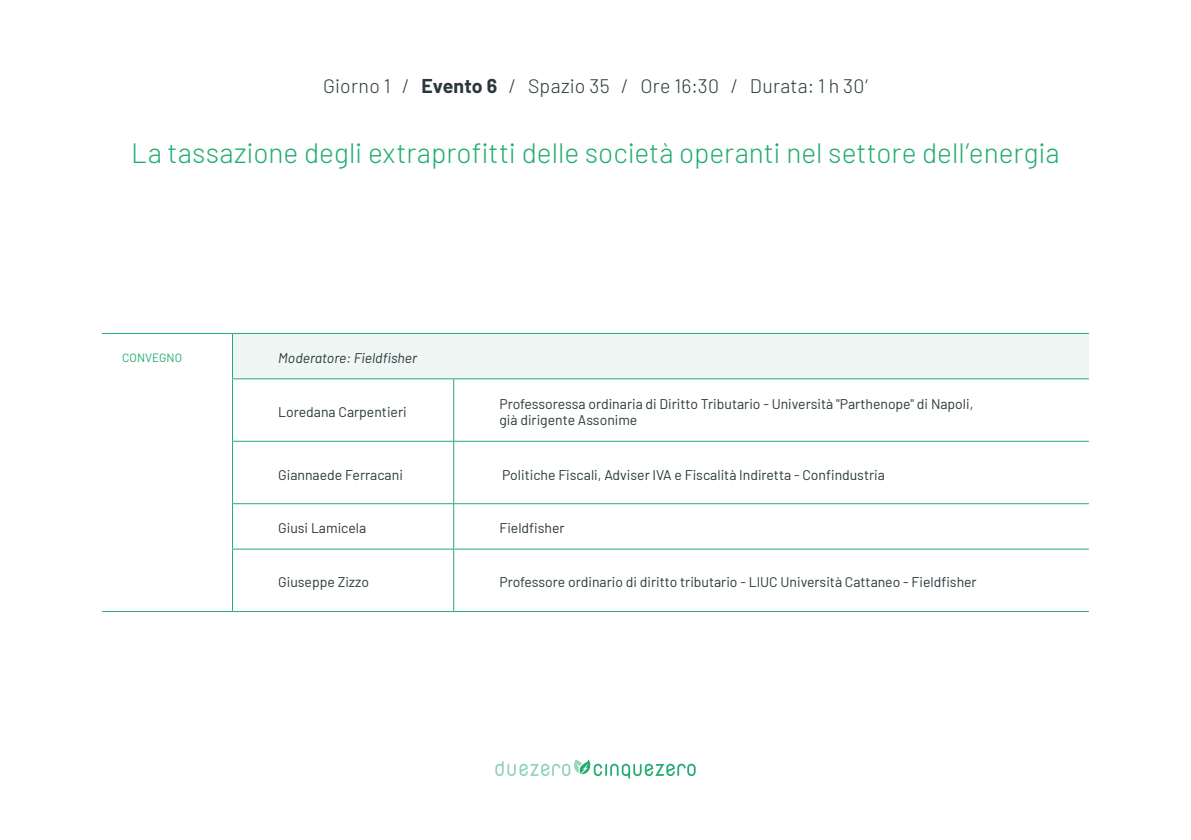
<style>
.page{position:relative;width:1191px;height:840px;background:#fff}
.page>*{position:absolute;margin:0;border:0;box-sizing:border-box;transform-origin:0 0}
.t1{font:300 28px "Barlow";color:#22ac72}
.t2{font:300 19.6px "Barlow";letter-spacing:.015em;color:#2a373b}
.t3{font:14px/16.8px "Barlow";color:#2a373b}
.t4{font:italic 14px "Barlow";color:#2a373b}
.t5{font:12px "Barlow";color:#22ac72}
.s1{font-weight:700}
</style>
<div class="page">
<svg style="left:495px;top:759px;width:200px;height:19px"></svg>
<div style="left:232px;top:333px;width:857px;height:45px;background:#eff7f5"></div>
<hr style="left:232px;top:378px;width:222px;height:1px;background:#22ac72">
<hr style="left:454px;top:378px;width:635px;height:1px;background:#22ac72">
<hr style="left:232px;top:440px;width:222px;height:1px;background:#22ac72">
<hr style="left:454px;top:440px;width:635px;height:1px;background:#22ac72">
<hr style="left:232px;top:503px;width:222px;height:1px;background:#22ac72">
<hr style="left:454px;top:503px;width:635px;height:1px;background:#22ac72">
<hr style="left:232px;top:548px;width:222px;height:1px;background:#22ac72">
<hr style="left:454px;top:548px;width:635px;height:1px;background:#22ac72">
<hr style="left:102px;top:610px;width:130px;height:1px;background:#22ac72">
<hr style="left:232px;top:610px;width:222px;height:1px;background:#22ac72">
<hr style="left:454px;top:610px;width:635px;height:1px;background:#22ac72">
<hr style="left:453px;top:379px;width:1px;height:61px;background:#22ac72">
<hr style="left:453px;top:441px;width:1px;height:62px;background:#22ac72">
<hr style="left:453px;top:504px;width:1px;height:44px;background:#22ac72">
<hr style="left:453px;top:549px;width:1px;height:61px;background:#22ac72">
<hr style="left:102px;top:333px;width:130px;height:1px;background:#22ac72">
<hr style="left:232px;top:333px;width:222px;height:1px;background:#22ac72">
<hr style="left:454px;top:333px;width:635px;height:1px;background:#22ac72">
<hr style="left:232px;top:333px;width:1px;height:45px;background:#22ac72">
<hr style="left:232px;top:379px;width:1px;height:61px;background:#22ac72">
<hr style="left:232px;top:441px;width:1px;height:62px;background:#22ac72">
<hr style="left:232px;top:504px;width:1px;height:44px;background:#22ac72">
<hr style="left:232px;top:549px;width:1px;height:61px;background:#22ac72">
<h2 class="t2" style="left:323px;top:72px;width:546px">Giorno 1 / <span class="s1">Evento 6</span> / Spazio 35 / Ore 16:30 / Durata: 1 h 30’</h2>
<h1 class="t1" style="left:131px;top:133px;width:930px">La tassazione degli extraprofitti delle società operanti nel settore dell’energia</h1>
<p class="t5" style="left:122px;top:349px;width:61px">CONVEGNO</p>
<p class="t4" style="left:278px;top:348px;width:140px">Moderatore: Fieldfisher</p>
<p class="t3" style="left:278px;top:402px;width:130px">Loredana Carpentieri</p>
<p class="t3" style="left:499px;top:394px;width:475px">Professoressa ordinaria di Diritto Tributario - Università "Parthenope" di Napoli, già dirigente Assonime</p>
<p class="t3" style="left:278px;top:464px;width:126px">Giannaede Ferracani</p>
<p class="t3" style="left:502px;top:464px;width:384px">Politiche Fiscali, Adviser IVA e Fiscalità Indiretta - Confindustria</p>
<p class="t3" style="left:278px;top:518px;width:90px">Giusi Lamicela</p>
<p class="t3" style="left:499px;top:518px;width:67px">Fieldfisher</p>
<p class="t3" style="left:278px;top:572px;width:92px">Giuseppe Zizzo</p>
<p class="t3" style="left:499px;top:572px;width:479px">Professore ordinario di diritto tributario - LIUC Università Cattaneo - Fieldfisher</p>
</div>
